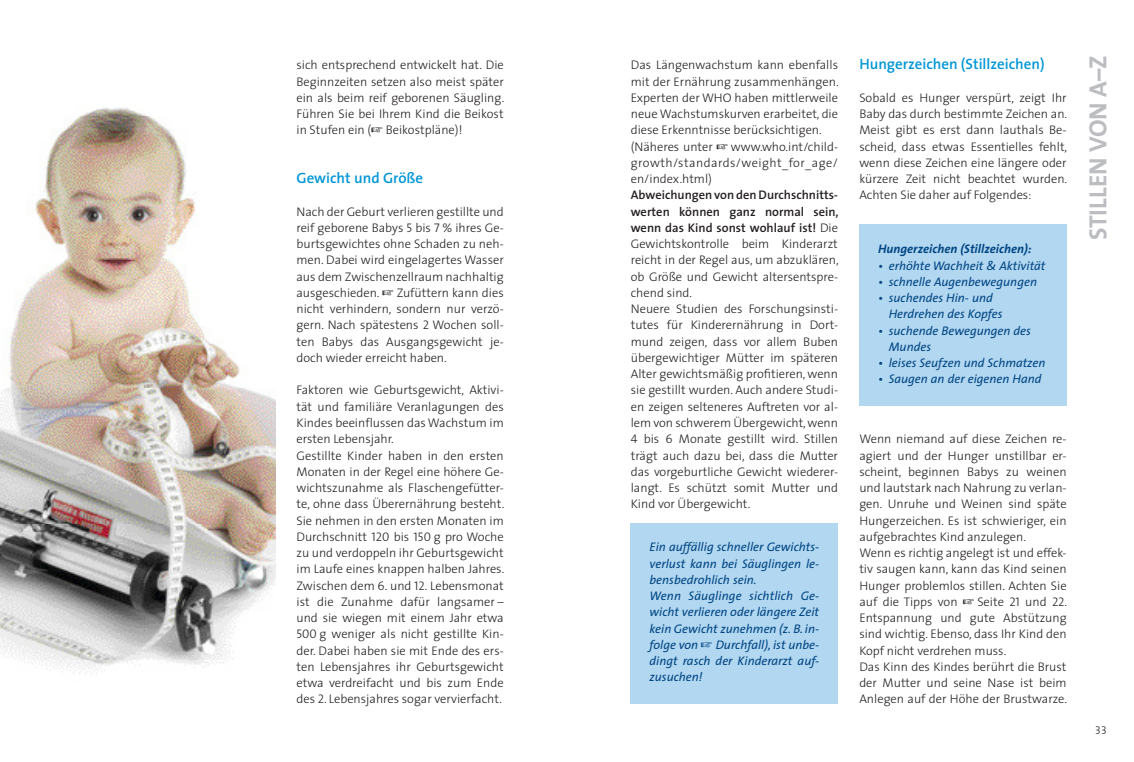
<style>
.page{position:relative;width:1134px;height:762px;background:#fff}
.page>*{position:absolute;margin:0;border:0;box-sizing:border-box;transform-origin:0 0}
.t1{font:25px "The Mix Bold Caps";color:#bcbdc0}
.Headline_3__Farbe{font:600 15px "The Sans";color:#0196d7}
.Fliesstext{font:300 12.5px/16.2px "The Sans";color:#231f20;text-align:justify}
.Kasten{font:italic 12.5px/16.2px "The Sans";color:#004583;text-align:justify}
.Kasten-2{font:italic 700 12.5px "The Sans";color:#004583}
.t2{font:11.25px "The Sans Light Caps";color:#231f20}
.s1{font-family:"The Sans Light Caps";font-weight:400}
.s2{font-weight:600}
</style>
<div class="page">
<img style="left:0;top:108px;width:275px;height:567px">
<div style="left:631px;top:523px;width:207px;height:180px;background:#b2d7f1"></div>
<div style="left:859px;top:225px;width:208px;height:181px;background:#b2d7f1"></div>
<p class="Fliesstext" style="left:296px;top:57px;width:209px">sich entsprechend entwickelt hat. Die Beginnzeiten setzen also meist später ein als beim reif geborenen Säugling.<br>Führen Sie bei Ihrem Kind die Beikost in Stufen ein ( Beikostpläne)!</p>
<p class="Headline_3__Farbe" style="left:296px;top:166px;width:128px">Gewicht und Größe</p>
<p class="Fliesstext" style="left:296px;top:203px;width:209px">Nach der Geburt verlieren gestillte und reif geborene Babys <span class="s1">5</span> bis <span class="s1">7</span> % ihres Ge&shy;burtsgewichtes ohne Schaden zu neh&shy;men. Dabei wird eingelagertes Wasser aus dem Zwischenzellraum nachhaltig ausgeschieden.</p>
<p class="Fliesstext" style="left:296px;top:284px;width:209px;text-indent:100px">Zufüttern kann dies nicht verhindern, sondern nur verzö&shy;gern. Nach spätestens <span class="s1">2</span> Wochen soll&shy;ten Babys das Ausgangsgewicht je&shy;doch wieder erreicht haben.</p>
<p class="Fliesstext" style="left:296px;top:382px;width:209px">Faktoren wie Geburtsgewicht, Aktivi&shy;tät und familiäre Veranlagungen des Kindes beeinflussen das Wachstum im ersten Lebensjahr.</p>
<p class="Fliesstext" style="left:296px;top:447px;width:209px">Gestillte Kinder haben in den ersten Monaten in der Regel eine höhere Ge&shy;wichtszunahme als Flaschengefütter&shy;te, ohne dass Überernährung besteht.<br>Sie nehmen in den ersten Monaten im Durchschnitt <span class="s1">120</span> bis <span class="s1">150</span> g pro Woche zu und verdoppeln ihr Geburtsgewicht im Laufe eines knappen halben Jahres.<br>Zwischen dem <span class="s1">6.</span> und <span class="s1">12.</span> Lebensmonat ist die Zunahme dafür langsamer – und sie wiegen mit einem Jahr etwa <span class="s1">500</span> g weniger als nicht gestillte Kin&shy;der. Dabei haben sie mit Ende des ers&shy;ten Lebensjahres ihr Geburtsgewicht etwa verdreifacht und bis zum Ende des <span class="s1">2.</span> Lebensjahres sogar vervierfacht.</p>
<p class="Fliesstext" style="left:631px;top:57px;width:209px">Das Längenwachstum kann ebenfalls mit der Ernährung zusammenhängen.<br>Experten der WHO haben mittlerweile neue Wachstumskurven erarbeitet, die diese Erkenntnisse berücksichtigen.</p>
<p class="Fliesstext" style="left:631px;top:138px;width:83px">(Näheres unter</p>
<p class="Fliesstext" style="left:631px;top:138px;width:209px;text-indent:100px">www.who.int/child&shy;growth/standards/weight_for_age/ en/index.html)</p>
<p class="Fliesstext" style="left:631px;top:187px;width:209px"><span class="s2">Abweichungen von den Durchschnitts&shy;werten können ganz normal sein, wenn das Kind sonst wohlauf ist!</span> Die Gewichtskontrolle beim Kinderarzt reicht in der Regel aus, um abzuklären, ob Größe und Gewicht altersentspre&shy;chend sind.</p>
<p class="Fliesstext" style="left:631px;top:300px;width:209px">Neuere Studien des Forschungsinsti&shy;tutes für Kinderernährung in Dort&shy;mund zeigen, dass vor allem Buben übergewichtiger Mütter im späteren Alter gewichtsmäßig profitieren, wenn sie gestillt wurden. Auch andere Studi&shy;en zeigen selteneres Auftreten vor al&shy;lem von schwerem Übergewicht, wenn <span class="s1">4</span> bis <span class="s1">6</span> Monate gestillt wird. Stillen trägt auch dazu bei, dass die Mutter das vorgeburtliche Gewicht wiederer&shy;langt. Es schützt somit Mutter und Kind vor Übergewicht.</p>
<p class="Kasten" style="left:649px;top:539px;width:171px">Ein auffällig schneller Gewichts&shy;verlust kann bei Säuglingen le&shy;bensbedrohlich sein.</p>
<p class="Kasten" style="left:649px;top:587px;width:171px">Wenn Säuglinge sichtlich Ge&shy;wicht verlieren oder längere Zeit kein Gewicht zunehmen (z. B. in&shy;folge von</p>
<p class="Kasten" style="left:649px;top:636px;width:171px;text-indent:66px">Durchfall), ist unbe&shy;dingt rasch der Kinderarzt auf&shy;zusuchen!</p>
<p class="Headline_3__Farbe" style="left:859px;top:52px;width:187px">Hungerzeichen (Stillzeichen)</p>
<p class="Fliesstext" style="left:859px;top:89px;width:209px">Sobald es Hunger verspürt, zeigt Ihr Baby das durch bestimmte Zeichen an.<br>Meist gibt es erst dann lauthals Be&shy;scheid, dass etwas Essentielles fehlt, wenn diese Zeichen eine längere oder kürzere Zeit nicht beachtet wurden.<br>Achten Sie daher auf Folgendes:</p>
<p class="Kasten-2" style="left:878px;top:239px;width:155px">Hungerzeichen (Stillzeichen):</p>
<p class="Kasten" style="left:878px;top:257px;width:169px">• erhöhte Wachheit &amp; Aktivität</p>
<p class="Kasten" style="left:878px;top:273px;width:160px">• schnelle Augenbewegungen</p>
<p class="Kasten" style="left:878px;top:289px;width:116px">• suchendes Hin- und</p>
<p class="Kasten" style="left:889px;top:306px;width:115px">Herdrehen des Kopfes</p>
<p class="Kasten" style="left:878px;top:322px;width:154px">• suchende Bewegungen des</p>
<p class="Kasten" style="left:889px;top:338px;width:44px">Mundes</p>
<p class="Kasten" style="left:878px;top:354px;width:169px">• leises Seufzen und Schmatzen</p>
<p class="Kasten" style="left:878px;top:371px;width:165px">• Saugen an der eigenen Hand</p>
<p class="Fliesstext" style="left:859px;top:430px;width:209px">Wenn niemand auf diese Zeichen re&shy;agiert und der Hunger unstillbar er&shy;scheint, beginnen Babys zu weinen und lautstark nach Nahrung zu verlan&shy;gen. Unruhe und Weinen sind späte Hungerzeichen. Es ist schwieriger, ein aufgebrachtes Kind anzulegen.</p>
<p class="Fliesstext" style="left:859px;top:544px;width:209px">Wenn es richtig angelegt ist und effek&shy;tiv saugen kann, kann das Kind seinen Hunger problemlos stillen. Achten Sie auf die Tipps von</p>
<p class="Fliesstext" style="left:859px;top:593px;width:209px;text-indent:118px">Seite <span class="s1">21</span> und <span class="s1">22</span>.<br>Entspannung und gute Abstützung sind wichtig. Ebenso, dass Ihr Kind den Kopf nicht verdrehen muss.</p>
<p class="Fliesstext" style="left:859px;top:658px;width:209px">Das Kinn des Kindes berührt die Brust der Mutter und seine Nase ist beim Anlegen auf der Höhe der Brustwarze.</p>
<p class="t1" style="left:1077px;top:240px;width:186px;rotate:-90deg">Stillen von A–Z</p>
<p class="t2" style="left:1095px;top:721px;width:13px">33</p>
</div>
